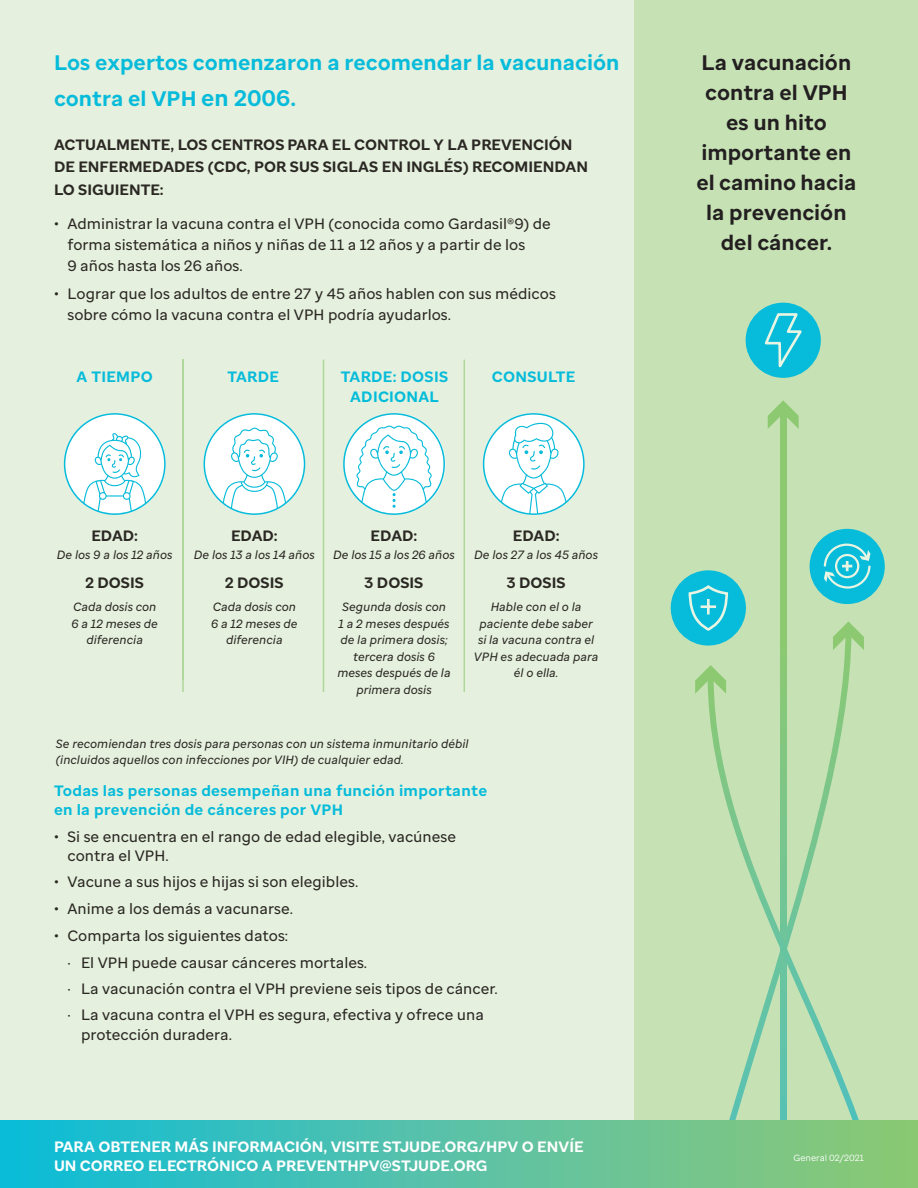
<style>
.page{position:relative;width:918px;height:1188px;background:#e5f1de}
.page>*{position:absolute;margin:0;border:0;box-sizing:border-box;transform-origin:0 0}
.Subhead{font:700 21px/30px "St Jude Sans";color:#231f20;text-align:center}
.t1{font:700 21px/36px "St Jude Sans";color:#07bbda}
.t2{font:500 15px/21px "St Jude Sans";color:#2b2824}
.Body_10{font:700 15px/22.5px "St Jude Sans";color:#2b2824}
.Callout{font:700 15px/19.5px "St Jude Sans";letter-spacing:.02em;color:#07bbda}
.t3{font:700 15px/19.5px "St Jude Sans";color:#fff}
.Body_10-2{font:italic 500 12px/16.5px "St Jude Sans";color:#2b2824;text-align:center}
.Body_10-3{font:9px "St Jude Sans";color:#fff}
.s1{font-size:22.5px}
.s2{color:#00bcda}
</style>
<div class="page">
<div style="left:635px;top:0;width:283px;height:1120px;background:#c6e2b5"></div>
<svg style="left:839px;top:621px;width:25px;height:29px"></svg>
<svg style="left:786px;top:631px;width:65px;height:46px"></svg>
<svg style="left:768px;top:400px;width:31px;height:29px"></svg>
<div style="left:780px;top:411px;width:6px;height:709px;background:#8cc970"></div>
<svg style="left:695px;top:665px;width:28px;height:29px"></svg>
<svg style="left:708px;top:677px;width:151px;height:443px"></svg>
<div style="left:0;top:1120px;width:918px;height:68px;background:linear-gradient(to right,#13bbd9,#94c874)"></div>
<div style="left:810px;top:529px;width:75px;height:75px;background:#07bbda;border-radius:50%"></div>
<svg style="left:823px;top:543px;width:48px;height:46px"></svg>
<div style="left:671px;top:570px;width:75px;height:76px;background:#07bbda;border-radius:50%"></div>
<svg style="left:688px;top:586px;width:41px;height:45px"></svg>
<div style="left:746px;top:303px;width:75px;height:75px;background:#07bbda;border-radius:50%"></div>
<svg style="left:762px;top:313px;width:43px;height:62px"></svg>
<hr style="left:182px;top:360px;width:2px;height:332px;background:#b0d79b">
<hr style="left:323px;top:360px;width:1px;height:332px;background:#b0d79b">
<hr style="left:464px;top:360px;width:1px;height:332px;background:#b0d79b">
<svg style="left:343px;top:413px;width:102px;height:102px"></svg>
<svg style="left:204px;top:413px;width:101px;height:102px"></svg>
<svg style="left:483px;top:413px;width:102px;height:102px"></svg>
<svg style="left:64px;top:413px;width:102px;height:102px"></svg>
<p class="t1" style="left:54px;top:45px;width:567px">Los expertos comenzaron a recomendar la vacunación contra el VPH <span class="s1">en 2006.</span></p>
<p class="Body_10" style="left:54px;top:133px;width:536px">ACTUALMENTE, LOS CENTROS PARA EL CONTROL Y LA PREVENCIÓN<br>DE ENFERMEDADES (CDC, POR SUS SIGLAS EN INGLÉS) RECOMIENDAN<br>LO SIGUIENTE:</p>
<p class="t2" style="left:68px;top:213px;width:485px;text-indent:-14px">• Administrar la vacuna contra el VPH (conocida como Gardasil®9) de forma sistemática a niños y niñas de 11 a 12 años y a partir de los<br>9 años hasta los 26 años.</p>
<p class="t2" style="left:68px;top:283px;width:490px;text-indent:-14px">• Lograr que los adultos de entre 27 y 45 años hablen con sus médicos sobre cómo la vacuna contra el VPH podría ayudarlos.</p>
<p class="Callout" style="left:77px;top:367px;width:78px">A TIEMPO</p>
<p class="Callout" style="left:227px;top:367px;width:53px">TARDE</p>
<p class="Callout" style="left:341px;top:367px;width:109px;text-align:center">TARDE: DOSIS<br><span class="s2">ADICIONAL</span></p>
<p class="Callout" style="left:492px;top:367px;width:85px">CONSULTE</p>
<p class="Body_10" style="left:91px;top:524px;width:48px">EDAD:</p>
<p class="Body_10-2" style="left:57px;top:546px;width:117px">De los 9 a los 12 años</p>
<p class="Body_10" style="left:85px;top:572px;width:60px">2 DOSIS</p>
<p class="Body_10-2" style="left:72px;top:599px;width:88px">Cada dosis con<br>6 a 12 meses de diferencia</p>
<p class="Body_10" style="left:231px;top:524px;width:48px">EDAD:</p>
<p class="Body_10-2" style="left:194px;top:546px;width:122px">De los 13 a los 14 años</p>
<p class="Body_10" style="left:225px;top:572px;width:60px">2 DOSIS</p>
<p class="Body_10-2" style="left:211px;top:599px;width:88px">Cada dosis con<br>6 a 12 meses de diferencia</p>
<p class="Body_10" style="left:371px;top:524px;width:48px">EDAD:</p>
<p class="Body_10-2" style="left:333px;top:546px;width:123px">De los 15 a los 26 años</p>
<p class="Body_10" style="left:365px;top:572px;width:60px">3 DOSIS</p>
<p class="Body_10-2" style="left:337px;top:599px;width:115px">Segunda dosis con<br>1 a 2 meses después de la primera dosis; tercera dosis 6 meses después de la primera dosis</p>
<p class="Body_10" style="left:513px;top:524px;width:48px">EDAD:</p>
<p class="Body_10-2" style="left:474px;top:546px;width:125px">De los 27 a los 45 años</p>
<p class="Body_10" style="left:507px;top:572px;width:60px">3 DOSIS</p>
<p class="Body_10-2" style="left:474px;top:599px;width:126px">Hable con el o la paciente debe saber si la vacuna contra el<br>VPH es adecuada para él o ella.</p>
<p class="Body_10-2" style="left:56px;top:735px;width:414px;text-align:left">Se recomiendan tres dosis para personas con un sistema inmunitario débil (incluidos aquellos con infecciones por VIH) de cualquier edad.</p>
<p class="Callout" style="left:54px;top:781px;width:435px">Todas las personas desempeñan una función importante en la prevención de cánceres por VPH</p>
<p class="t2" style="left:68px;top:826px;width:390px;line-height:19.5px;text-indent:-14px">• Si se encuentra en el rango de edad elegible, vacúnese contra el VPH.</p>
<p class="t2" style="left:54px;top:871px;width:306px">• Vacune a sus hijos e hijas si son elegibles.</p>
<p class="t2" style="left:54px;top:898px;width:241px">• Anime a los demás a vacunarse.</p>
<p class="t2" style="left:54px;top:925px;width:236px">• Comparta los siguientes datos:</p>
<p class="t2" style="left:68px;top:952px;width:301px">· El VPH puede causar cánceres mortales.</p>
<p class="t2" style="left:68px;top:978px;width:432px">· La vacunación contra el VPH previene seis tipos de cáncer.</p>
<p class="t2" style="left:81px;top:1005px;width:405px;line-height:19.5px;text-indent:-14px">· La vacuna contra el VPH es segura, efectiva y ofrece una protección duradera.</p>
<p class="t3" style="left:54px;top:1137px;width:531px">PARA OBTENER MÁS INFORMACIÓN, VISITE STJUDE.ORG/HPV O ENVÍE<br>UN CORREO ELECTRÓNICO A PREVENTHPV@STJUDE.ORG</p>
<p class="Subhead" style="left:697px;top:48px;width:161px">La vacunación contra el VPH es un hito importante en el camino hacia la prevención del cáncer.</p>
<p class="Body_10-3" style="left:793px;top:1152px;width:72px">General 02/2021</p>
</div>
